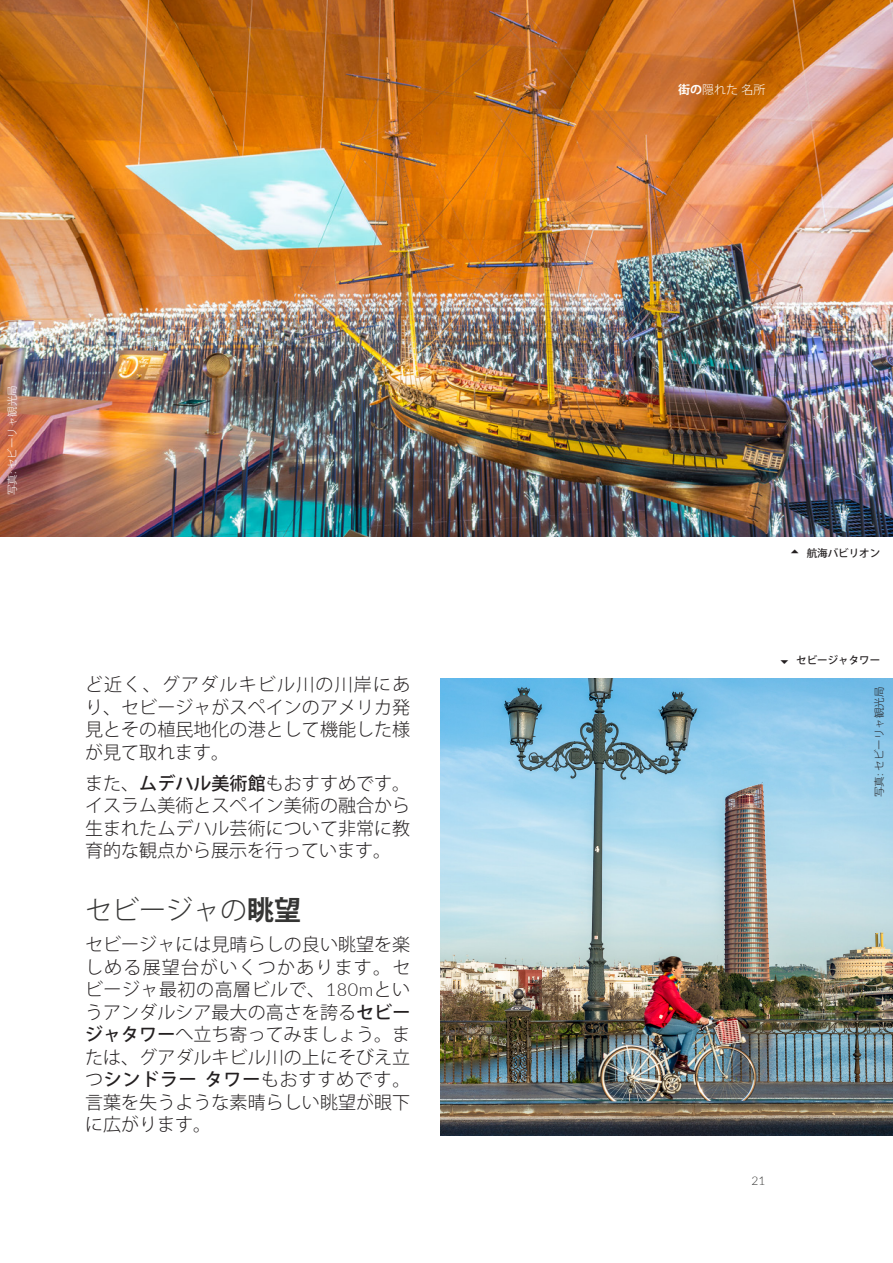
<style>
.page{position:relative;width:893px;height:1263px;background:#fff}
.page>*{position:absolute;margin:0;border:0;box-sizing:border-box;transform-origin:0 0}
.t1{font:300 27px "Koz Go Pro";color:#353534}
.Body{font:300 18px/22.5px "Koz Go Pro";letter-spacing:.005em;color:#231f20;text-align:justify}
.t2{font:300 12px "Koz Go Pro";color:#fff}
.t3{font:300 12px "Lato";color:#353534}
.t4{font:500 10.5px "Koz Go Pro";color:#231f20}
.PIE_ARRIBA{font:300 10.5px "Koz Go Pro";color:#fff}
.PIE_ARRIBA-2{font:300 10.5px "Koz Go Pro";color:#231f20}
.s1{font-family:"Lato"}
.s2{font-weight:500}
.s3{font-weight:700}
</style>
<div class="page">
<img style="left:0;top:0;width:893px;height:537px">
<img style="left:440px;top:678px;width:453px;height:457px">
<p class="PIE_ARRIBA" style="left:5px;top:495px;width:112px;rotate:-90deg">写真<span class="s1">:</span> セビーリャ観光局</p>
<p class="Body" style="left:85px;top:674px;width:327px">ど近く、グアダルキビル川の川岸にあり、セビージャがスペインのアメリカ発見とその植民地化の港として機能した様が見て取れます。</p>
<p class="Body" style="left:85px;top:772px;width:327px">また、<span class="s2">ムデハル美術館</span>もおすすめです。イスラム美術とスペイン美術の融合から生まれたムデハル芸術について非常に教育的な観点から展示を行っています。</p>
<h2 class="t1" style="left:85px;top:893px;width:217px">セビージャの<span class="s3">眺望</span></h2>
<p class="Body" style="left:85px;top:933px;width:327px">セビージャには見晴らしの良い眺望を楽しめる展望台がいくつかあります。セビージャ最初の高層ビルで、<span class="s1">180m</span>というアンダルシア最大の高さを誇る<span class="s2">セビージャタワー</span>へ立ち寄ってみましょう。または、グアダルキビル川の上にそびえ立つ<span class="s2">シンドラータワー</span>もおすすめです。言葉を失うような素晴らしい眺望が眼下に広がります。</p>
<p class="t2" style="left:678px;top:82px;width:89px"><span class="s3">街の</span>隠れた名所</p>
<p class="t4" style="left:807px;top:547px;width:75px">航海バビリオン</p>
<p class="t4" style="left:796px;top:654px;width:85px">セビージャタワー</p>
<p class="PIE_ARRIBA-2" style="left:872px;top:797px;width:112px;rotate:-90deg">写真<span class="s1">:</span> セビーリャ観光局</p>
<p class="t3" style="left:751px;top:1172px;width:15px">21</p>
</div>
